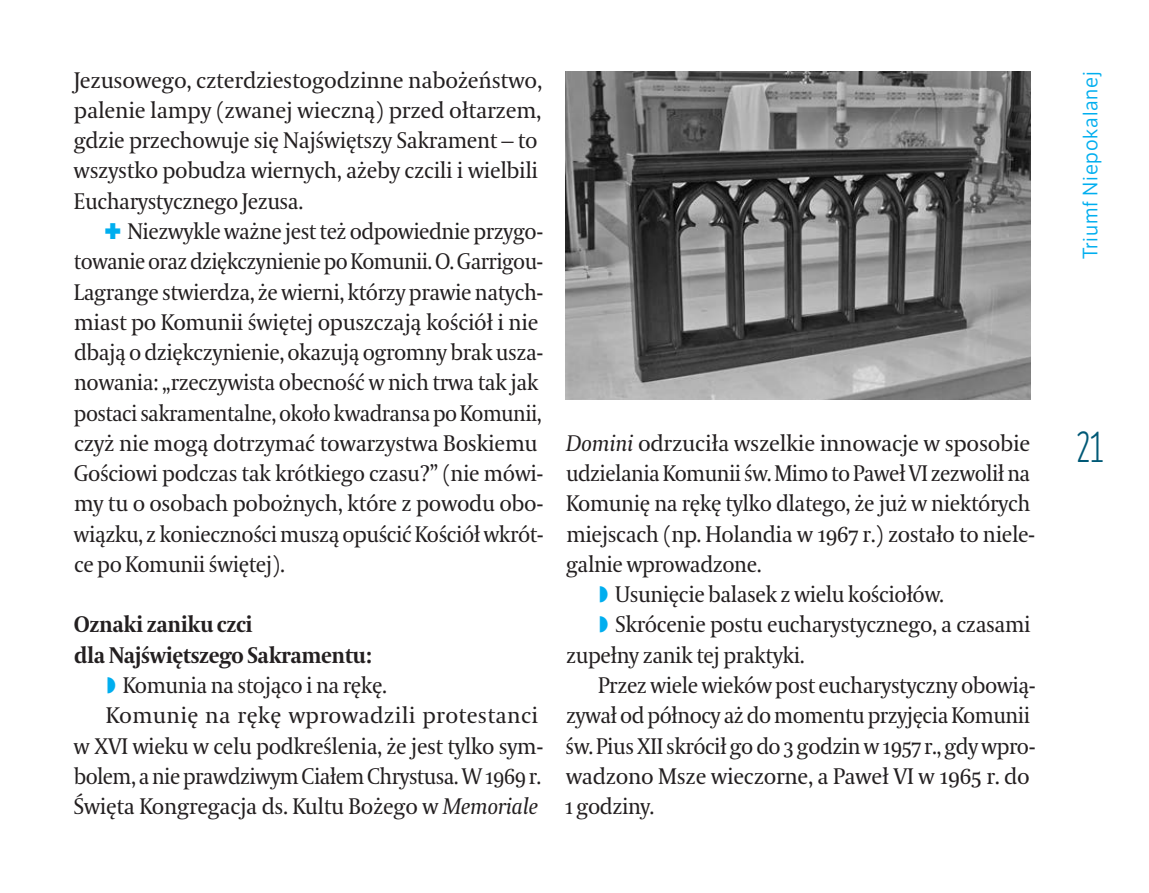
<style>
.page{position:relative;width:1149px;height:893px;background:#fff}
.page>*{position:absolute;margin:0;border:0;box-sizing:border-box;transform-origin:0 0}
.t1{font:300 42.75px "LFT Etica Compressed";color:#005976;scale:.9 1}
.t2{font:22.5px/30.4px "Coranto 2";letter-spacing:-.02em;color:#231f20;scale:.95 1}
.t3{font:22.5px/30.4px "Coranto 2";letter-spacing:-.02em;color:#231f20}
.t4{font:22.5px "Coranto 2";letter-spacing:-.02em;color:#231f20;scale:.94 1}
.t5{font:22.5px "Coranto 2";letter-spacing:-.02em;color:#231f20;scale:.96 1}
.t6{font:700 22.5px "Coranto 2";letter-spacing:-.02em;color:#231f20;scale:.95 1}
.t7{font:22.5px "Coranto 2";letter-spacing:-.02em;color:#231f20;scale:.93 1}
.t8{font:22.5px "Coranto 2";letter-spacing:.01em;color:#231f20}
.t9{font:20.25px "LFT Etica Bk";letter-spacing:.04em;color:#00aeef}
.s1{color:#00aeef}
.s2{font-style:italic}
</style>
<div class="page">
<img style="left:565px;top:72px;width:465px;height:327px">
<p class="t3" style="left:74px;top:66px;width:470px">Jezusowego, czterdziestogodzinne nabożeństwo, palenie lampy (zwanej wieczną) przed ołtarzem, gdzie przechowuje się Najświętszy Sakrament – to wszystko pobudza wiernych, ażeby czcili i wielbili Eucharystycznego Jezusa.</p>
<p class="t2" style="left:74px;top:217px;width:496px;text-indent:31px"><span class="s1">✚</span> Niezwykle ważne jest też odpowiednie przygo&shy;towanie oraz dziękczynienie po Komunii. O. Garrigou-Lagrange stwierdza, że wierni, którzy prawie natych&shy;miast po Komunii świętej opuszczają kościół i nie dbają o dziękczynienie, okazują ogromny brak usza&shy;nowania: „rzeczywista obecność w nich trwa tak jak postaci sakramentalne, około kwadransa po Komunii, czyż nie mogą dotrzymać towarzystwa Boskiemu Gościowi podczas tak krótkiego czasu?” (nie mówi&shy;my tu o osobach pobożnych, które z powodu obo&shy;wiązku, z konieczności muszą opuścić Kościół wkrót&shy;ce po Komunii świętej).</p>
<p class="t6" style="left:74px;top:611px;width:190px">Oznaki zaniku czci</p>
<p class="t6" style="left:74px;top:641px;width:314px">dla Najświętszego Sakramentu:</p>
<p class="t2" style="left:107px;top:671px;width:296px"><span class="s1">◗</span> Komunia na stojąco i na rękę.</p>
<p class="t8" style="left:106px;top:702px;width:434px">Komunię na rękę wprowadzili protestanci</p>
<p class="t5" style="left:74px;top:732px;width:490px">w XVI wieku w celu podkreślenia, że jest tylko sym-</p>
<p class="t7" style="left:74px;top:762px;width:504px">bolem, a nie prawdziwym Ciałem Chrystusa. W 1969 r.</p>
<p class="t3" style="left:73px;top:792px;width:466px">Święta Kongregacja ds. Kultu Bożego w <span class="s2">Memoriale</span></p>
<p class="t3" style="left:566px;top:429px;width:465px"><span class="s2">Domini</span> odrzuciła wszelkie innowacje w sposobie</p>
<p class="t4" style="left:566px;top:460px;width:495px">udzielania Komunii św. Mimo to Paweł VI zezwolił na</p>
<p class="t2" style="left:566px;top:489px;width:490px">Komunię na rękę tylko dlatego, że już w niektórych</p>
<p class="t5" style="left:566px;top:520px;width:490px">miejscach (np. Holandia w 1967 r.) zostało to niele-</p>
<p class="t2" style="left:566px;top:550px;width:207px">galnie wprowadzone.</p>
<p class="t2" style="left:599px;top:580px;width:364px"><span class="s1">◗</span> Usunięcie balasek z wielu kościołów.</p>
<p class="t5" style="left:599px;top:611px;width:451px"><span class="s1">◗</span> Skrócenie postu eucharystycznego, a czasami</p>
<p class="t2" style="left:566px;top:641px;width:252px">zupełny zanik tej praktyki.</p>
<p class="t2" style="left:598px;top:671px;width:462px">Przez wiele wieków post eucharystyczny obowią-</p>
<p class="t4" style="left:566px;top:702px;width:495px">zywał od północy aż do momentu przyjęcia Komunii</p>
<p class="t4" style="left:565px;top:732px;width:501px">św. Pius XII skrócił go do 3 godzin w 1957 r., gdy wpro-</p>
<p class="t3" style="left:565px;top:762px;width:465px">wadzono Msze wieczorne, a Paweł VI w 1965 r. do</p>
<p class="t2" style="left:564px;top:792px;width:96px">1 godziny.</p>
<p class="t9" style="left:1078px;top:259px;width:190px;rotate:-90deg">Triumf Niepokalanej</p>
<h1 class="t1" style="left:1076px;top:423px;width:31px">21</h1>
</div>
